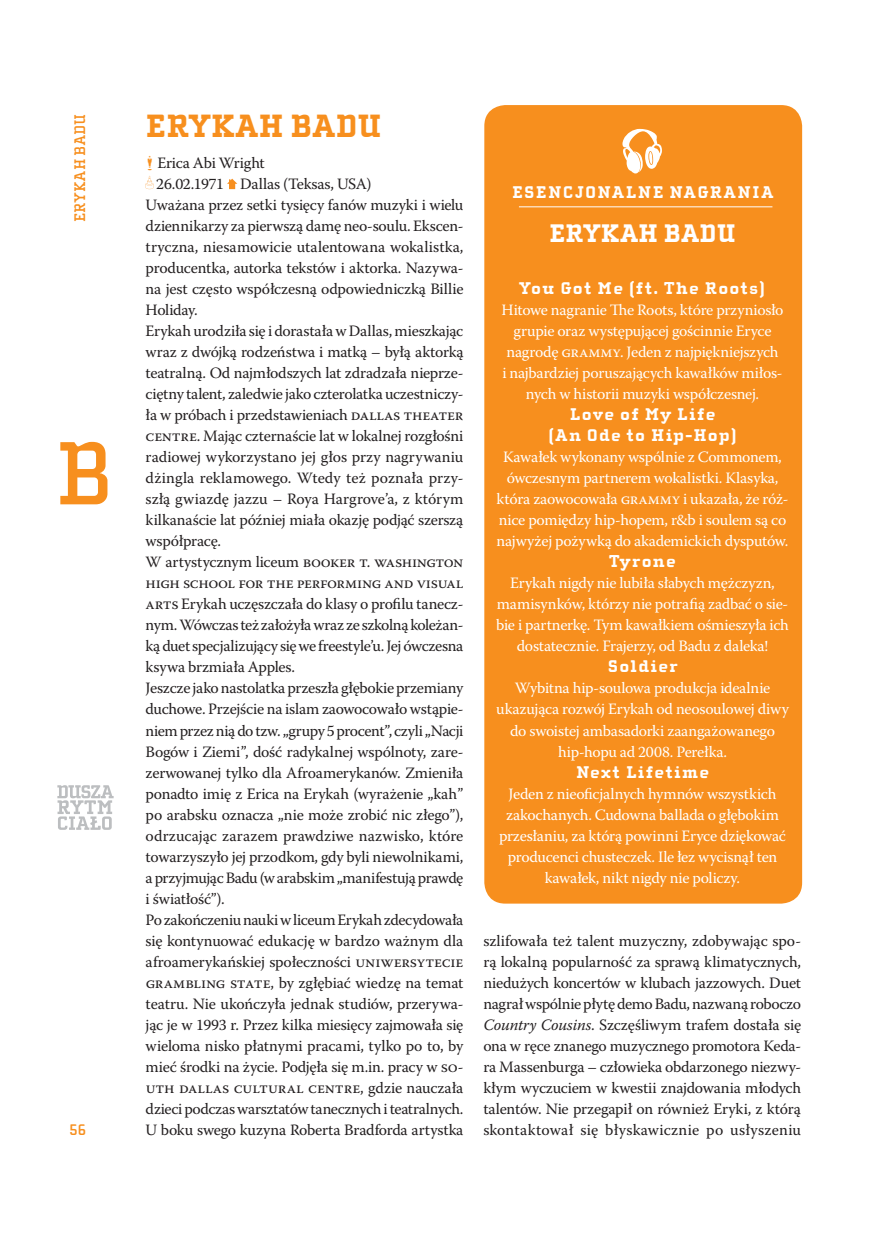
<style>
.page{position:relative;width:874px;height:1241px;background:#fff}
.page>*{position:absolute;margin:0;border:0;box-sizing:border-box;transform-origin:0 0}
.t1{font:700 91.88px "Cholla Slab";color:#f78f1e}
.t2{font:700 33.25px "Cholla Slab Pl Ult";letter-spacing:.02em;color:#f78f1e}
.t3{font:700 26.25px "Cholla Slab Pl Ult";letter-spacing:.025em;color:#fff}
.t4{font:700 17.5px/21px "Cholla Slab Pl Ult";letter-spacing:.08em;color:#fff;text-align:center}
.t5{font:15.75px/21px "Warnock Pro";letter-spacing:-.01em;color:#231f20;text-align:justify}
.t6{font:15.75px/21px "Warnock Pro";letter-spacing:-.015em;color:#fff;text-align:center}
.t7{font:15.75px "Warnock Pro";letter-spacing:-.035em;color:#231f20}
.t8{font:700 15.75px "Cholla Slab";letter-spacing:.03em;color:#f78f1e}
.s1{font-style:italic}
</style>
<div class="page">
<svg style="left:57px;top:785px;width:57px;height:44px"></svg>
<svg style="left:146px;top:176px;width:7px;height:13px"></svg>
<svg style="left:227px;top:179px;width:10px;height:10px"></svg>
<div style="left:484px;top:105px;width:317px;height:798px;background:#f78f1e;border-radius:21px"></div>
<hr style="left:518px;top:206px;width:254px;height:1px;background:#fff">
<p class="t8" style="left:71px;top:222px;width:110px;rotate:-90deg">ERYKAH BADU</p>
<h1 class="t1" style="left:55px;top:423px;width:60px">B</h1>
<p class="t8" style="left:69px;top:1120px;width:18px">56</p>
<h2 class="t2" style="left:146px;top:107px;width:238px">ERYKAH BADU</h2>
<p class="t5" style="left:157px;top:152px;width:109px">Erica Abi Wright</p>
<p class="t5" style="left:156px;top:173px;width:217px">26.02.1971 Dallas (Teksas, USA)</p>
<p class="t5" style="left:146px;top:194px;width:319px">Uważana przez setki tysięcy fanów muzyki i wielu</p>
<p class="t5" style="left:146px;top:215px;width:319px">dziennikarzy za pierwszą damę neo-soulu. Ekscen-</p>
<p class="t5" style="left:146px;top:236px;width:319px">tryczna, niesamowicie utalentowana wokalistka,</p>
<p class="t5" style="left:146px;top:257px;width:319px">producentka, autorka tekstów i aktorka. Nazywa-</p>
<p class="t5" style="left:146px;top:278px;width:319px">na jest często współczesną odpowiedniczką Billie</p>
<p class="t5" style="left:146px;top:299px;width:54px">Holiday.</p>
<p class="t5" style="left:146px;top:320px;width:319px">Erykah urodziła się i dorastała w Dallas, mieszkając</p>
<p class="t5" style="left:146px;top:341px;width:319px">wraz z dwójką rodzeństwa i matką – byłą aktorką</p>
<p class="t5" style="left:146px;top:362px;width:319px">teatralną. Od najmłodszych lat zdradzała nieprze-</p>
<p class="t5" style="left:146px;top:383px;width:319px">ciętny talent, zaledwie jako czterolatka uczestniczy-</p>
<p class="t5" style="left:146px;top:404px;width:319px">ła w próbach i przedstawieniach Dallas Theater</p>
<p class="t5" style="left:146px;top:425px;width:319px">Centre. Mając czternaście lat w lokalnej rozgłośni</p>
<p class="t5" style="left:146px;top:446px;width:319px">radiowej wykorzystano jej głos przy nagrywaniu</p>
<p class="t5" style="left:146px;top:467px;width:319px">dżingla reklamowego. Wtedy też poznała przy-</p>
<p class="t5" style="left:146px;top:488px;width:319px">szłą gwiazdę jazzu – Roya Hargrove’a, z którym</p>
<p class="t5" style="left:146px;top:509px;width:319px">kilkanaście lat później miała okazję podjąć szerszą</p>
<p class="t5" style="left:146px;top:530px;width:77px">współpracę.</p>
<p class="t5" style="left:146px;top:551px;width:319px">W artystycznym liceum Booker T. Washington</p>
<p class="t5" style="left:145px;top:572px;width:319px">High School for the Performing and Visual</p>
<p class="t5" style="left:145px;top:593px;width:319px">Arts Erykah uczęszczała do klasy o profilu tanecz-</p>
<p class="t5" style="left:146px;top:614px;width:319px">nym. Wówczas też założyła wraz ze szkolną koleżan-</p>
<p class="t5" style="left:146px;top:635px;width:319px">ką duet specjalizujący się we freestyle’u. Jej ówczesna</p>
<p class="t5" style="left:146px;top:656px;width:151px">ksywa brzmiała Apples.</p>
<p class="t5" style="left:146px;top:677px;width:319px">Jeszcze jako nastolatka przeszła głębokie przemiany</p>
<p class="t5" style="left:146px;top:698px;width:319px">duchowe. Przejście na islam zaowocowało wstąpie-</p>
<p class="t5" style="left:146px;top:719px;width:319px">niem przez nią do tzw. „grupy 5 procent”, czyli „Nacji</p>
<p class="t5" style="left:146px;top:740px;width:319px">Bogów i Ziemi”, dość radykalnej wspólnoty, zare-</p>
<p class="t5" style="left:146px;top:761px;width:319px">zerwowanej tylko dla Afroamerykanów. Zmieniła</p>
<p class="t5" style="left:146px;top:782px;width:319px">ponadto imię z Erica na Erykah (wyrażenie „kah”</p>
<p class="t5" style="left:146px;top:803px;width:319px">po arabsku oznacza „nie może zrobić nic złego”),</p>
<p class="t5" style="left:146px;top:824px;width:319px">odrzucając zarazem prawdziwe nazwisko, które</p>
<p class="t5" style="left:146px;top:845px;width:319px">towarzyszyło jej przodkom, gdy byli niewolnikami,</p>
<p class="t7" style="left:146px;top:867px;width:319px">a przyjmując Badu (w arabskim „manifestują prawdę</p>
<p class="t5" style="left:146px;top:887px;width:80px">i światłość”).</p>
<p class="t5" style="left:146px;top:908px;width:319px">Po zakończeniu nauki w liceum Erykah zdecydowała</p>
<p class="t5" style="left:146px;top:929px;width:319px">się kontynuować edukację w bardzo ważnym dla</p>
<p class="t5" style="left:146px;top:950px;width:319px">afroamerykańskiej społeczności Uniwersytecie</p>
<p class="t5" style="left:146px;top:971px;width:319px">Grambling State, by zgłębiać wiedzę na temat</p>
<p class="t5" style="left:146px;top:992px;width:319px">teatru. Nie ukończyła jednak studiów, przerywa-</p>
<p class="t5" style="left:146px;top:1013px;width:319px">jąc je w 1993 r. Przez kilka miesięcy zajmowała się</p>
<p class="t5" style="left:146px;top:1034px;width:319px">wieloma nisko płatnymi pracami, tylko po to, by</p>
<p class="t5" style="left:146px;top:1055px;width:319px">mieć środki na życie. Podjęła się m.in. pracy w So-</p>
<p class="t5" style="left:146px;top:1076px;width:319px">uth Dallas Cultural Centre, gdzie nauczała</p>
<p class="t5" style="left:146px;top:1097px;width:319px">dzieci podczas warsztatów tanecznych i teatralnych.</p>
<p class="t5" style="left:146px;top:1118px;width:319px">U boku swego kuzyna Roberta Bradforda artystka</p>
<p class="t4" style="left:512px;top:181px;width:262px">ESENCJONALNE NAGRANIA</p>
<h3 class="t3" style="left:549px;top:218px;width:188px">ERYKAH BADU</h3>
<p class="t4" style="left:519px;top:278px;width:247px">You Got Me (ft. The Roots)</p>
<p class="t6" style="left:501px;top:299px;width:283px">Hitowe nagranie The Roots, które przyniosło grupie oraz występującej gościnnie Eryce nagrodę Grammy. Jeden z najpiękniejszych<br>i najbardziej poruszających kawałków miłos&shy;nych w historii muzyki współczesnej.</p>
<p class="t4" style="left:548px;top:404px;width:190px">Love of My Life<br>(An Ode to Hip-Hop)</p>
<p class="t6" style="left:496px;top:446px;width:293px">Kawałek wykonany wspólnie z Commonem, ówczesnym partnerem wokalistki. Klasyka, która zaowocowała Grammy i ukazała, że róż&shy;nice pomiędzy hip-hopem, r&amp;b i soulem są co najwyżej pożywką do akademickich dysputów.</p>
<p class="t4" style="left:609px;top:551px;width:67px">Tyrone</p>
<p class="t6" style="left:496px;top:572px;width:294px">Erykah nigdy nie lubiła słabych mężczyzn, mamisynków, którzy nie potrafią zadbać o sie&shy;bie i partnerkę. Tym kawałkiem ośmieszyła ich dostatecznie. Frajerzy, od Badu z daleka!</p>
<p class="t4" style="left:607px;top:656px;width:71px">Soldier</p>
<p class="t6" style="left:496px;top:677px;width:294px">Wybitna hip-soulowa produkcja idealnie ukazująca rozwój Erykah od neosoulowej diwy do swoistej ambasadorki zaangażowanego hip-hopu ad 2008. Perełka.</p>
<p class="t4" style="left:575px;top:761px;width:134px">Next Lifetime</p>
<p class="t6" style="left:499px;top:782px;width:288px">Jeden z nieoficjalnych hymnów wszystkich zakochanych. Cudowna ballada o głębokim przesłaniu, za którą powinni Eryce dziękować producenci chusteczek. Ile łez wycisnął ten kawałek, nikt nigdy nie policzy.</p>
<p class="t5" style="left:483px;top:929px;width:319px">szlifowała też talent muzyczny, zdobywając spo&shy;rą lokalną popularność za sprawą klimatycznych, niedużych koncertów w klubach jazzowych. Duet nagrał wspólnie płytę demo Badu, nazwaną roboczo <span class="s1">Country Cousins</span>. Szczęśliwym trafem dostała się ona w ręce znanego muzycznego promotora Keda&shy;ra Massenburga – człowieka obdarzonego niezwy&shy;kłym wyczuciem w kwestii znajdowania młodych talentów. Nie przegapił on również Eryki, z którą skontaktował się błyskawicznie po usłyszeniu</p>
</div>
